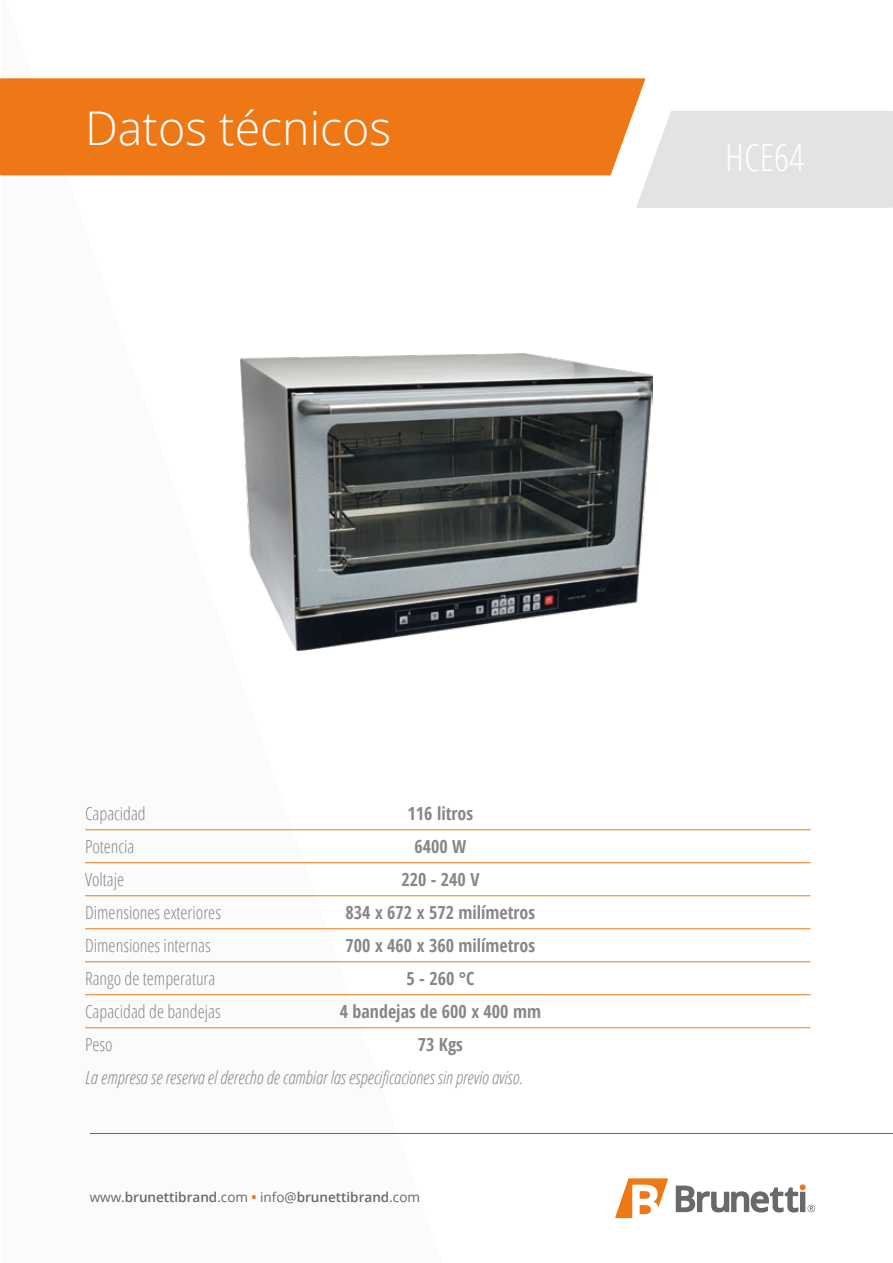
<style>
.page{position:relative;width:893px;height:1263px;background:#fff}
.page>*{position:absolute;margin:0;border:0;box-sizing:border-box;transform-origin:0 0}
.t1{font:300 46.5px "Open Sans";color:#fff}
.t2{font:300 condensed 37.5px "Open Sans";color:#fff}
.t3{font:300 condensed 18px/33px "Open Sans";color:#878787}
.t4{font:700 condensed 18px/33px "Open Sans";color:#878787;text-align:center}
.t5{font:italic 300 condensed 18px "Open Sans";color:#878787}
.t6{font:600 13.5px "Open Sans";color:#696969}
.s1{font-weight:400}
.s2{font-weight:700;color:#ee7716}
</style>
<div class="page">
<svg style="left:1px;top:175px;width:441px;height:959px"></svg>
<div style="left:0;top:78px;width:645px;height:97px;background:#ee7716"></div>
<div style="left:636px;top:111px;width:257px;height:97px;background:#e3e3e3"></div>
<hr style="left:85px;top:895px;width:725px;height:1px;background:#ef7812">
<hr style="left:85px;top:862px;width:725px;height:1px;background:#ef7812">
<hr style="left:85px;top:928px;width:725px;height:1px;background:#ef7812">
<hr style="left:85px;top:961px;width:725px;height:1px;background:#ef7812">
<hr style="left:85px;top:994px;width:725px;height:1px;background:#ef7812">
<hr style="left:85px;top:1027px;width:725px;height:1px;background:#ef7812">
<hr style="left:85px;top:829px;width:725px;height:1px;background:#ef7812">
<img style="left:240px;top:353px;width:413px;height:298px">
<hr style="left:90px;top:1133px;width:803px;height:1px;background:#696969">
<svg style="left:615px;top:1178px;width:53px;height:40px"></svg>
<svg style="left:676px;top:1184px;width:139px;height:28px"></svg>
<h1 class="t1" style="left:85px;top:96px;width:308px">Datos técnicos</h1>
<h2 class="t2" style="left:725px;top:132px;width:80px">HCE64</h2>
<p class="t4" style="left:340px;top:796px;width:203px">116 litros<br>6400 W<br>220 - 240 V<br>834 x 672 x 572 milímetros<br>700 x 460 x 360 milímetros<br>5 - 260 °C<br>4 bandejas de 600 x 400 mm<br>73 Kgs</p>
<p class="t3" style="left:85px;top:796px;width:137px">Capacidad<br>Potencia<br>Voltaje<br>Dimensiones exteriores<br>Dimensiones internas<br>Rango de temperatura<br>Capacidad de bandejas<br>Peso</p>
<p class="t5" style="left:85px;top:1065px;width:439px">La empresa se reserva el derecho de cambiar las especificaciones sin previo aviso.</p>
<p class="t6" style="left:90px;top:1188px;width:332px"><span class="s1">www.</span>brunettibrand<span class="s1">.com</span> <span class="s2">•</span> <span class="s1">info@</span>brunettibrand<span class="s1">.com</span></p>
</div>
